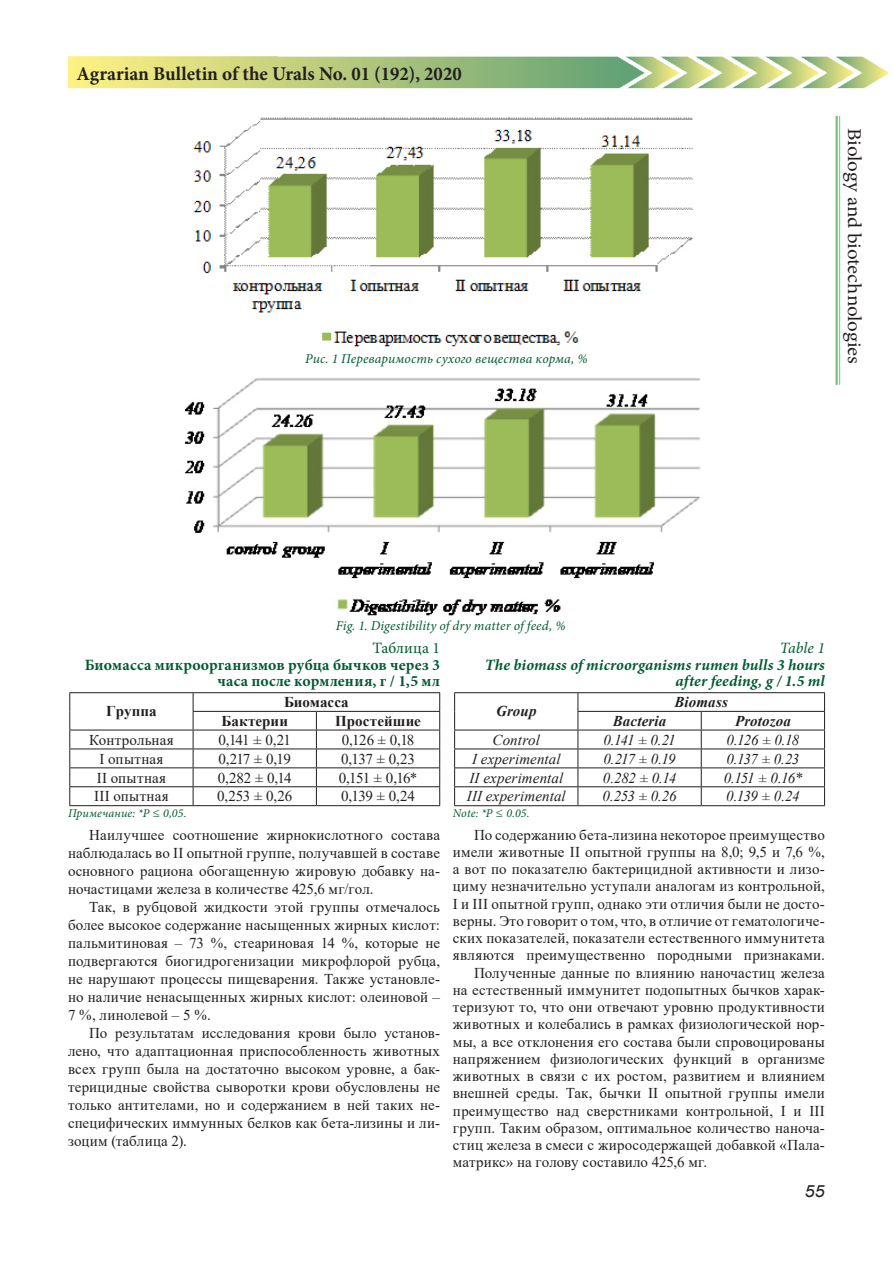
<style>
.page{position:relative;width:893px;height:1263px;background:#fff}
.page>*{position:absolute;margin:0;border:0;box-sizing:border-box;transform-origin:0 0}
.t1{font:700 19.5px "Minion Pro";color:#231f20}
.t2{font:19.5px "Minion Pro";letter-spacing:-.015em;color:#231f20;scale:1.08 1}
.t3{font:italic 16.8px "Arial";color:#231f20;scale:1.08 1}
.таблица{font:700 15.75px/16.5px "Minion Pro";letter-spacing:.015em;color:#025b30;text-align:right}
.таблица-2{font:italic 700 15.75px/16.5px "Minion Pro";letter-spacing:.005em;color:#025b30;text-align:right}
.таблица-3{font:15.75px "Minion Pro";letter-spacing:.005em;color:#025b30}
.таблица-4{font:italic 15.75px "Minion Pro";color:#025b30}
.Обычный{font:15px/17.2px "Times New Roman";letter-spacing:.01em;color:#231f20;text-align:justify}
.Обычный-2{font:italic 15px "Times New Roman";letter-spacing:.005em;color:#231f20}
.Обычный-3{font:700 15px "Times New Roman";letter-spacing:.005em;color:#231f20}
.Обычный-4{font:italic 700 15px "Times New Roman";letter-spacing:.01em;color:#231f20}
.рисунок{font:italic 13.5px "Minion Pro";letter-spacing:.01em;color:#025b30}
.таблица-5{font:italic 12px "Minion Pro";letter-spacing:.01em;color:#025b30}
</style>
<div class="page">
<hr style="left:835px;top:116px;width:3px;height:269px;background:#40ae49">
<hr style="left:839px;top:116px;width:1px;height:269px;background:#40ae49">
<img style="left:68px;top:56px;width:820px;height:32px">
<img style="left:193px;top:117px;width:500px;height:230px">
<img style="left:184px;top:378px;width:517px;height:238px">
<hr style="left:69px;top:692px;width:124px;height:1px;background:#231f20">
<hr style="left:193px;top:692px;width:123px;height:1px;background:#231f20">
<hr style="left:316px;top:692px;width:124px;height:1px;background:#231f20">
<hr style="left:193px;top:711px;width:123px;height:1px;background:#231f20">
<hr style="left:316px;top:711px;width:124px;height:1px;background:#231f20">
<hr style="left:69px;top:730px;width:124px;height:1px;background:#231f20">
<hr style="left:193px;top:730px;width:123px;height:1px;background:#231f20">
<hr style="left:316px;top:730px;width:124px;height:1px;background:#231f20">
<hr style="left:69px;top:748px;width:124px;height:1px;background:#231f20">
<hr style="left:193px;top:748px;width:123px;height:1px;background:#231f20">
<hr style="left:316px;top:748px;width:124px;height:1px;background:#231f20">
<hr style="left:69px;top:767px;width:124px;height:1px;background:#231f20">
<hr style="left:193px;top:767px;width:123px;height:1px;background:#231f20">
<hr style="left:316px;top:767px;width:124px;height:1px;background:#231f20">
<hr style="left:69px;top:786px;width:124px;height:1px;background:#231f20">
<svg style="left:69px;top:693px;width:1px;height:112px"></svg>
<hr style="left:193px;top:786px;width:123px;height:1px;background:#231f20">
<svg style="left:193px;top:693px;width:1px;height:112px"></svg>
<hr style="left:316px;top:786px;width:124px;height:1px;background:#231f20">
<svg style="left:316px;top:712px;width:1px;height:93px"></svg>
<svg style="left:439px;top:693px;width:1px;height:112px"></svg>
<hr style="left:69px;top:805px;width:124px;height:1px;background:#231f20">
<hr style="left:193px;top:805px;width:123px;height:1px;background:#231f20">
<hr style="left:316px;top:805px;width:124px;height:1px;background:#231f20">
<hr style="left:454px;top:692px;width:124px;height:1px;background:#231f20">
<hr style="left:578px;top:692px;width:123px;height:1px;background:#231f20">
<hr style="left:701px;top:692px;width:124px;height:1px;background:#231f20">
<hr style="left:578px;top:711px;width:123px;height:1px;background:#231f20">
<hr style="left:701px;top:711px;width:124px;height:1px;background:#231f20">
<hr style="left:454px;top:730px;width:124px;height:1px;background:#231f20">
<hr style="left:578px;top:730px;width:123px;height:1px;background:#231f20">
<hr style="left:701px;top:730px;width:124px;height:1px;background:#231f20">
<hr style="left:454px;top:748px;width:124px;height:1px;background:#231f20">
<hr style="left:578px;top:748px;width:123px;height:1px;background:#231f20">
<hr style="left:701px;top:748px;width:124px;height:1px;background:#231f20">
<hr style="left:454px;top:767px;width:124px;height:1px;background:#231f20">
<hr style="left:578px;top:767px;width:123px;height:1px;background:#231f20">
<hr style="left:701px;top:767px;width:124px;height:1px;background:#231f20">
<hr style="left:454px;top:786px;width:124px;height:1px;background:#231f20">
<svg style="left:454px;top:693px;width:1px;height:112px"></svg>
<hr style="left:578px;top:786px;width:123px;height:1px;background:#231f20">
<svg style="left:578px;top:693px;width:1px;height:112px"></svg>
<hr style="left:701px;top:786px;width:124px;height:1px;background:#231f20">
<svg style="left:701px;top:712px;width:1px;height:93px"></svg>
<svg style="left:824px;top:693px;width:1px;height:112px"></svg>
<hr style="left:454px;top:805px;width:124px;height:1px;background:#231f20">
<hr style="left:578px;top:805px;width:123px;height:1px;background:#231f20">
<hr style="left:701px;top:805px;width:124px;height:1px;background:#231f20">
<h1 class="t1" style="left:77px;top:60px;width:387px">Agrarian Bulletin of the Urals No. 01 (192), 2020</h1>
<p class="рисунок" style="left:305px;top:349px;width:284px">Рис. 1 Переваримость сухого вещества корма, %</p>
<h1 class="t2" style="left:868px;top:128px;width:220px;rotate:90deg">Biology and biotechnologies</h1>
<p class="рисунок" style="left:336px;top:617px;width:231px">Fig. 1. Digestibility of dry matter of feed, %</p>
<p class="таблица-3" style="left:372px;top:638px;width:69px">Таблица 1</p>
<p class="таблица" style="left:85px;top:656px;width:357px">Биомасса микроорганизмов рубца бычков через 3 часа после кормления, г / 1,5 мл</p>
<p class="Обычный-3" style="left:106px;top:701px;width:52px">Группа</p>
<p class="таблица-4" style="left:780px;top:637px;width:47px">Table 1</p>
<p class="таблица-2" style="left:485px;top:656px;width:342px">The biomass of microorganisms rumen bulls 3 hours after feeding, g / 1.5 ml</p>
<p class="Обычный-4" style="left:496px;top:701px;width:42px">Group</p>
<p class="Обычный-4" style="left:674px;top:692px;width:55px">Biomass</p>
<p class="Обычный-3" style="left:284px;top:691px;width:66px">Биомасса</p>
<p class="Обычный-3" style="left:221px;top:710px;width:68px">Бактерии</p>
<p class="Обычный-3" style="left:335px;top:710px;width:87px">Простейшие</p>
<p class="Обычный-4" style="left:613px;top:710px;width:55px">Bacteria</p>
<p class="Обычный-4" style="left:735px;top:710px;width:57px">Protozoa</p>
<p class="Обычный" style="left:89px;top:730px;width:86px">Контрольная</p>
<p class="Обычный" style="left:219px;top:730px;width:74px">0,141 ± 0,21</p>
<p class="Обычный" style="left:342px;top:730px;width:74px">0,126 ± 0,18</p>
<p class="Обычный" style="left:99px;top:749px;width:65px">I опытная</p>
<p class="Обычный" style="left:218px;top:749px;width:74px">0,217 ± 0,19</p>
<p class="Обычный" style="left:341px;top:749px;width:75px">0,137 ± 0,23</p>
<p class="Обычный" style="left:97px;top:768px;width:71px">II опытная</p>
<p class="Обычный" style="left:218px;top:768px;width:75px">0,282 ± 0,14</p>
<p class="Обычный" style="left:339px;top:768px;width:80px">0,151 ± 0,16*</p>
<p class="Обычный" style="left:94px;top:787px;width:76px">III опытная</p>
<p class="Обычный" style="left:217px;top:787px;width:77px">0,253 ± 0,26</p>
<p class="Обычный" style="left:341px;top:787px;width:76px">0,139 ± 0,24</p>
<p class="таблица-5" style="left:68px;top:804px;width:120px">Примечание: *Р ≤ 0,05.</p>
<p class="Обычный" style="left:68px;top:825px;width:374px;line-height:18px;text-indent:21px">Наилучшее соотношение жирнокислотного состава наблюдалась во II опытной группе, получавшей в составе основного рациона обогащенную жировую добавку на&shy;ночастицами железа в количестве 425,6 мг/гол.</p>
<p class="Обычный" style="left:68px;top:897px;width:374px;line-height:18px;text-indent:21px">Так, в рубцовой жидкости этой группы отмечалось более высокое содержание насыщенных жирных кислот: пальмитиновая – 73 %, стеариновая 14 %, которые не подвергаются биогидрогенизации микрофлорой рубца, не нарушают процессы пищеварения. Также установле&shy;но наличие ненасыщенных жирных кислот: олеиновой – 7 %, линолевой – 5 %.</p>
<p class="Обычный" style="left:68px;top:1023px;width:374px;line-height:18px;text-indent:21px">По результатам исследования крови было установ&shy;лено, что адаптационная приспособленность животных всех групп была на достаточно высоком уровне, а бак&shy;терицидные свойства сыворотки крови обусловлены не только антителами, но и содержанием в ней таких не&shy;специфических иммунных белков как бета-лизины и ли&shy;зоцим (таблица 2).</p>
<p class="Обычный-2" style="left:493px;top:729px;width:49px">Control</p>
<p class="Обычный-2" style="left:603px;top:729px;width:74px">0.141 ± 0.21</p>
<p class="Обычный-2" style="left:726px;top:729px;width:74px">0.126 ± 0.18</p>
<p class="Обычный-2" style="left:472px;top:748px;width:90px">I experimental</p>
<p class="Обычный-2" style="left:603px;top:748px;width:74px">0.217 ± 0.19</p>
<p class="Обычный-2" style="left:726px;top:748px;width:75px">0.137 ± 0.23</p>
<p class="Обычный-2" style="left:469px;top:767px;width:95px">II experimental</p>
<p class="Обычный-2" style="left:603px;top:767px;width:75px">0.282 ± 0.14</p>
<p class="Обычный-2" style="left:724px;top:767px;width:80px">0.151 ± 0.16*</p>
<p class="Обычный-2" style="left:467px;top:786px;width:100px">III experimental</p>
<p class="Обычный-2" style="left:602px;top:786px;width:76px">0.253 ± 0.26</p>
<p class="Обычный-2" style="left:726px;top:786px;width:75px">0.139 ± 0.24</p>
<p class="таблица-5" style="left:453px;top:804px;width:78px">Note: *Р ≤ 0.05.</p>
<p class="Обычный" style="left:453px;top:825px;width:374px;text-indent:21px">По содержанию бета-лизина некоторое преимущество имели животные II опытной группы на 8,0; 9,5 и 7,6 %, а вот по показателю бактерицидной активности и лизо&shy;циму незначительно уступали аналогам из контрольной, I и III опытной групп, однако эти отличия были не досто&shy;верны. Это говорит о том, что, в отличие от гематологиче&shy;ских показателей, показатели естественного иммунитета являются преимущественно породными признаками.</p>
<p class="Обычный" style="left:453px;top:963px;width:374px;text-indent:21px">Полученные данные по влиянию наночастиц железа на естественный иммунитет подопытных бычков харак&shy;теризуют то, что они отвечают уровню продуктивности животных и колебались в рамках физиологической нор&shy;мы, а все отклонения его состава были спровоцированы напряжением физиологических функций в организме животных в связи с их ростом, развитием и влиянием внешней среды. Так, бычки II опытной группы имели преимущество над сверстниками контрольной, I и III групп. Таким образом, оптимальное количество наноча&shy;стиц железа в смеси с жиросодержащей добавкой «Пала&shy;матрикс» на голову составило 425,6 мг.</p>
<p class="t3" style="left:804px;top:1181px;width:20px">55</p>
</div>
